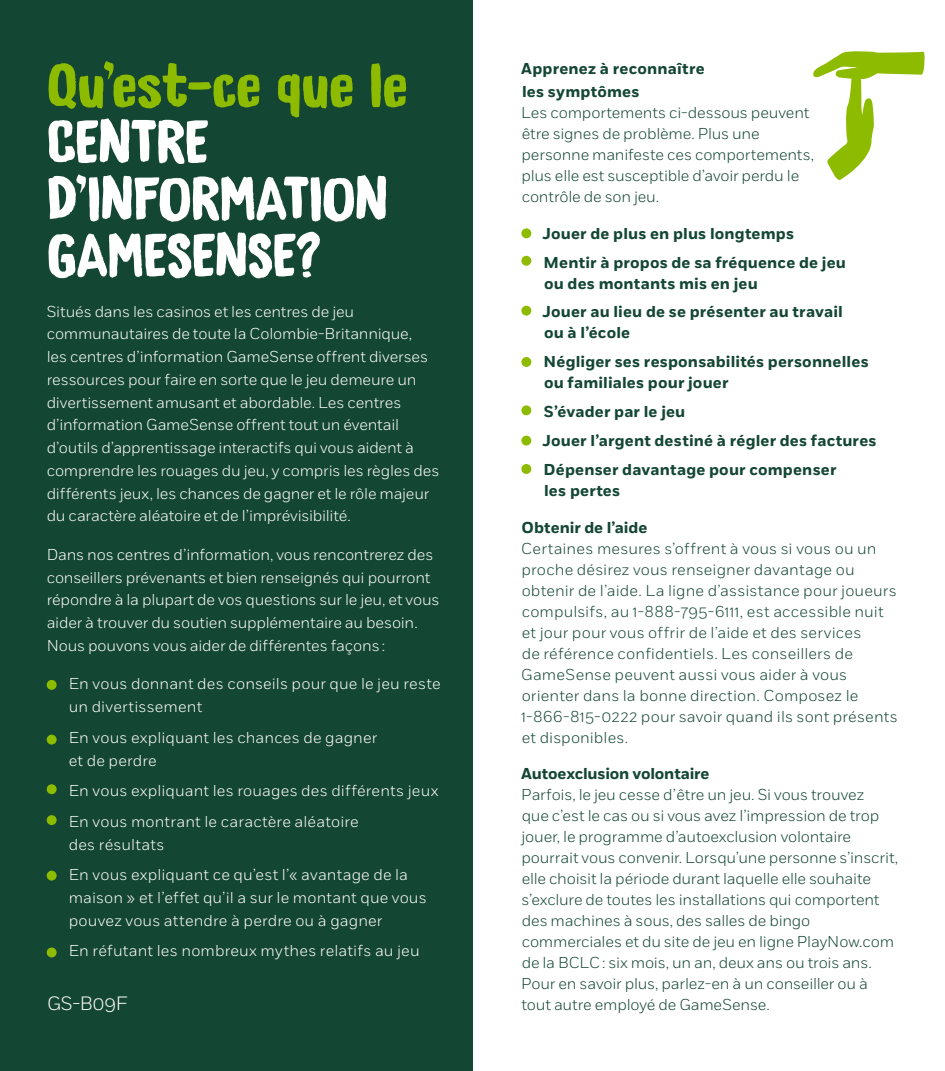
<style>
.page{position:relative;width:945px;height:1071px;background:#fff}
.page>*{position:absolute;margin:0;border:0;box-sizing:border-box;transform-origin:0 0}
.header_UC{font:63px/56.7px "Game Sense Hand";letter-spacing:-.01em;color:#fff}
.header_LC{font:63px "Game Sense Hand";letter-spacing:.005em;color:#8dbb00}
.t1{font:300 19.25px "Fort";letter-spacing:-.02em;color:#fff}
.body_9_13{font:300 15.75px/21px "Fort";letter-spacing:-.005em;color:#144634}
.body_9_13-2{font:300 15.75px/22.8px "Fort";letter-spacing:-.01em;color:#fff}
.body__bulleted{font:300 15.75px/22.8px "Fort";letter-spacing:.01em;color:#fff}
.body__bulleted-2{font:700 15.75px/21px "Fort";letter-spacing:.01em;color:#144634}
.body_bulleted_last_l{font:300 15.75px "Fort";letter-spacing:.01em;color:#fff}
.body_bulleted_last_l-2{font:700 15.75px/21px "Fort";letter-spacing:.01em;color:#144634}
.body_9_13-3{font:700 15.75px/22.8px "Fort";letter-spacing:.01em;color:#144634}
.s1{font-weight:700}
</style>
<div class="page">
<div style="left:0;top:0;width:472px;height:1071px;background:#144634"></div>
<svg style="left:813px;top:51px;width:112px;height:129px"></svg>
<div style="left:47px;top:680px;width:10px;height:10px;background:#8dbb00;border-radius:50%"></div>
<div style="left:47px;top:784px;width:10px;height:10px;background:#8dbb00;border-radius:50%"></div>
<div style="left:47px;top:871px;width:10px;height:10px;background:#8dbb00;border-radius:50%"></div>
<div style="left:47px;top:948px;width:10px;height:9px;background:#8dbb00;border-radius:50%"></div>
<div style="left:47px;top:735px;width:10px;height:10px;background:#8dbb00;border-radius:50%"></div>
<div style="left:47px;top:815px;width:10px;height:10px;background:#8dbb00;border-radius:50%"></div>
<div style="left:521px;top:228px;width:10px;height:10px;background:#8dbb00;border-radius:50%"></div>
<div style="left:521px;top:256px;width:10px;height:10px;background:#8dbb00;border-radius:50%"></div>
<div style="left:521px;top:306px;width:10px;height:10px;background:#8dbb00;border-radius:50%"></div>
<div style="left:521px;top:357px;width:10px;height:10px;background:#8dbb00;border-radius:50%"></div>
<div style="left:521px;top:405px;width:10px;height:10px;background:#8dbb00;border-radius:50%"></div>
<div style="left:521px;top:464px;width:10px;height:10px;background:#8dbb00;border-radius:50%"></div>
<div style="left:521px;top:436px;width:10px;height:10px;background:#8dbb00;border-radius:50%"></div>
<p class="header_LC" style="left:47px;top:47px;width:362px">Qu’est-ce que le</p>
<p class="header_UC" style="left:47px;top:114px;width:342px">CENTRE<br>D’INFORMATION<br>GAMESENSE?</p>
<p class="body_9_13-2" style="left:47px;top:300px;width:394px">Situés dans les casinos et les centres de jeu communautaires de toute la Colombie-Britannique,<br>les centres d’information GameSense offrent diverses ressources pour faire en sorte que le jeu demeure un divertissement amusant et abordable. Les centres d’information GameSense offrent tout un éventail d’outils d’apprentissage interactifs qui vous aident à comprendre les rouages du jeu, y compris les règles des différents jeux, les chances de gagner et le rôle majeur du caractère aléatoire et de l’imprévisibilité.</p>
<p class="body_9_13-2" style="left:47px;top:543px;width:394px">Dans nos centres d’information, vous rencontrerez des conseillers prévenants et bien renseignés qui pourront répondre à la plupart de vos questions sur le jeu, et vous aider à trouver du soutien supplémentaire au besoin.<br>Nous pouvons vous aider de différentes façons :</p>
<p class="body__bulleted" style="left:69px;top:673px;width:373px">En vous donnant des conseils pour que le jeu reste un divertissement</p>
<p class="body__bulleted" style="left:69px;top:726px;width:310px">En vous expliquant les chances de gagner et de perdre</p>
<p class="body__bulleted" style="left:69px;top:779px;width:371px">En vous expliquant les rouages des différents jeux</p>
<p class="body__bulleted" style="left:69px;top:810px;width:291px">En vous montrant le caractère aléatoire des résultats</p>
<p class="body__bulleted" style="left:69px;top:863px;width:359px">En vous expliquant ce qu’est l’« avantage de la maison » et l’effet qu’il a sur le montant que vous pouvez vous attendre à perdre ou à gagner</p>
<p class="body_bulleted_last_l" style="left:69px;top:942px;width:352px">En réfutant les nombreux mythes relatifs au jeu</p>
<p class="body_9_13-3" style="left:521px;top:58px;width:185px">Apprenez à reconnaître les symptômes</p>
<p class="body_9_13" style="left:521px;top:102px;width:294px">Les comportements ci-dessous peuvent être signes de problème. Plus une personne manifeste ces comportements, plus elle est susceptible d’avoir perdu le contrôle de son jeu.</p>
<p class="body__bulleted-2" style="left:542px;top:223px;width:253px">Jouer de plus en plus longtemps</p>
<p class="body__bulleted-2" style="left:544px;top:252px;width:304px">Mentir à propos de sa fréquence de jeu ou des montants mis en jeu</p>
<p class="body__bulleted-2" style="left:542px;top:302px;width:302px">Jouer au lieu de se présenter au travail ou à l’école</p>
<p class="body__bulleted-2" style="left:544px;top:352px;width:327px">Négliger ses responsabilités personnelles ou familiales pour jouer</p>
<p class="body__bulleted-2" style="left:544px;top:402px;width:143px">S’évader par le jeu</p>
<p class="body__bulleted-2" style="left:542px;top:431px;width:336px">Jouer l’argent destiné à régler des factures</p>
<p class="body_bulleted_last_l-2" style="left:544px;top:460px;width:294px">Dépenser davantage pour compenser les pertes</p>
<p class="body_9_13" style="left:521px;top:517px;width:378px"><span class="s1">Obtenir de l’aide<br></span>Certaines mesures s’offrent à vous si vous ou un proche désirez vous renseigner davantage ou obtenir de l’aide. La ligne d’assistance pour joueurs compulsifs, au 1-888-795-6111, est accessible nuit et jour pour vous offrir de l’aide et des services<br>de référence confidentiels. Les conseillers de GameSense peuvent aussi vous aider à vous orienter dans la bonne direction. Composez le 1-866-815-0222 pour savoir quand ils sont présents et disponibles.</p>
<p class="body_9_13" style="left:521px;top:764px;width:379px"><span class="s1">Autoexclusion volontaire<br></span>Parfois, le jeu cesse d’être un jeu. Si vous trouvez<br>que c’est le cas ou si vous avez l’impression de trop jouer, le programme d’autoexclusion volontaire pourrait vous convenir. Lorsqu’une personne s’inscrit, elle choisit la période durant laquelle elle souhaite s’exclure de toutes les installations qui comportent des machines à sous, des salles de bingo commerciales et du site de jeu en ligne PlayNow.com de la BCLC : six mois, un an, deux ans ou trois ans.<br>Pour en savoir plus, parlez-en à un conseiller ou à</p>
<p class="t1" style="left:47px;top:992px;width:82px">GS-B09F</p>
<p class="body_9_13" style="left:521px;top:995px;width:250px">tout autre employé de GameSense.</p>
</div>
